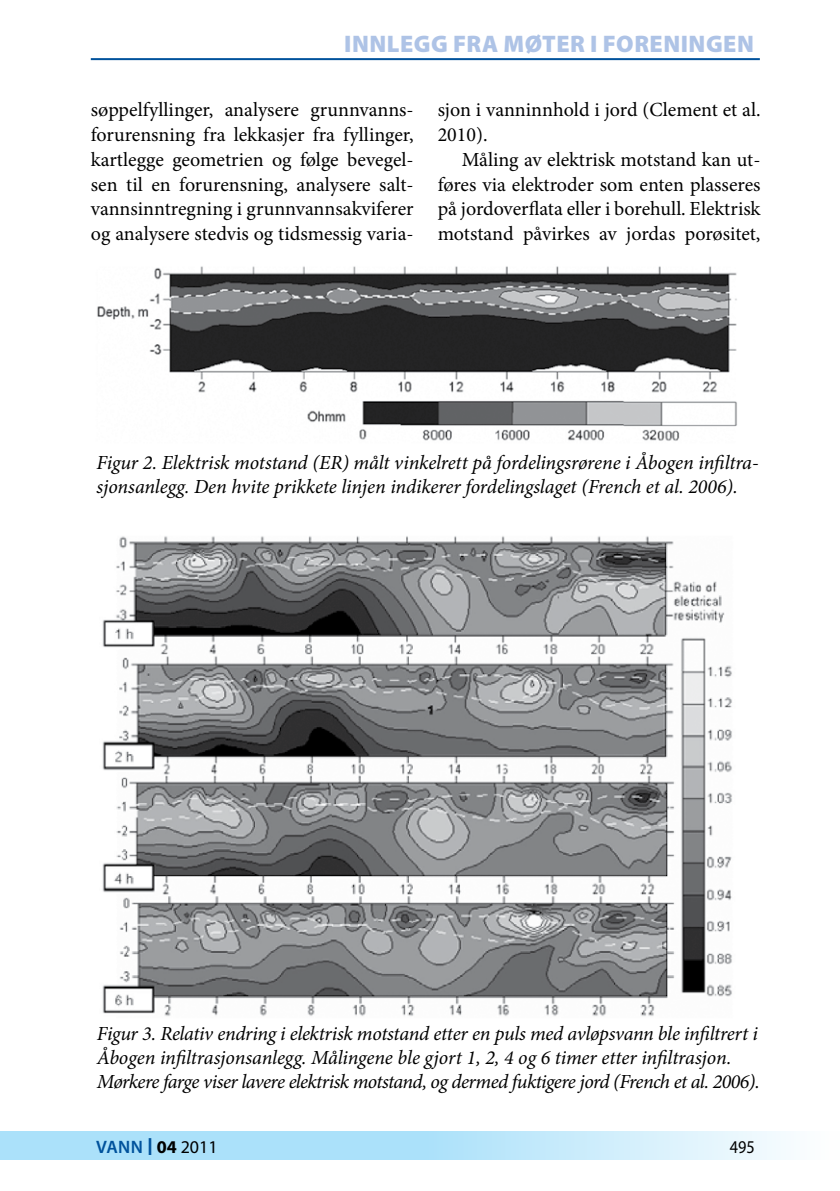
<style>
.page{position:relative;width:840px;height:1191px;background:#fff}
.page>*{position:absolute;margin:0;border:0;box-sizing:border-box;transform-origin:0 0}
.t1{font:900 24px "Myriad Pro";letter-spacing:.02em;color:#aec3e6}
.t2{font:20px/25px "Minion Pro";color:#000;text-align:justify}
.t3{font:italic 20px/24px "Minion Pro";letter-spacing:-.015em;color:#000}
.t4{font:600 18px "Myriad Pro";color:#00529c}
.t5{font:18px "Myriad Pro";color:#000;scale:.9 1}
.s1{font-size:25px}
.s2{font-weight:700;color:#000}
.s3{font-weight:400;color:#000}
</style>
<div class="page">
<svg style="left:0;top:1131px;width:786px;height:29px;background:#bbe6fa"></svg>
<hr style="left:91px;top:58px;width:668px;height:2px;background:#00529c">
<img style="left:97px;top:266px;width:640px;height:175px">
<img style="left:102px;top:536px;width:630px;height:480px">
<p class="t1" style="left:344px;top:30px;width:411px">INNLEGG FRA MØTER I FORENINGEN</p>
<p class="t2" style="left:91px;top:97px;width:324px">søppelfyllinger, analysere grunnvanns&shy;forurensning fra lekkasjer fra fyllinger, kartlegge geometrien og følge bevegel&shy;sen til en forurensning, analysere salt&shy;vannsinntregning i grunnvannsakviferer og analysere stedvis og tidsmessig varia-</p>
<p class="t2" style="left:437px;top:97px;width:324px">sjon i vanninnhold i jord (Clement et al.<br>2010).</p>
<p class="t2" style="left:437px;top:147px;width:324px;text-indent:24px">Måling av elektrisk motstand kan ut&shy;føres via elektroder som enten plasseres på jordoverflata eller i borehull. Elektrisk motstand påvirkes av jordas porøsitet,</p>
<p class="t3" style="left:96px;top:451px;width:661px">Figur 2. Elektrisk motstand (ER) målt vinkelrett på fordelingsrørene i Åbogen infiltra&shy;sjonsanlegg. Den hvite prikkete linjen indikerer fordelingslaget (French et al. 2006).</p>
<p class="t3" style="left:97px;top:1021px;width:664px">Figur 3. Relativ endring i elektrisk motstand etter en puls med avløpsvann ble infiltrert i<br>Åbogen infiltrasjonsanlegg. Målingene ble gjort 1, 2, 4 og 6 timer etter infiltrasjon.<br>Mørkere farge viser lavere elektrisk motstand, og dermed fuktigere jord (French et al. 2006).</p>
<p class="t4" style="left:96px;top:1135px;width:123px">VANN <span class="s1">I</span> <span class="s2">04</span> <span class="s3">2011</span></p>
<p class="t5" style="left:729px;top:1136px;width:29px">495</p>
</div>
